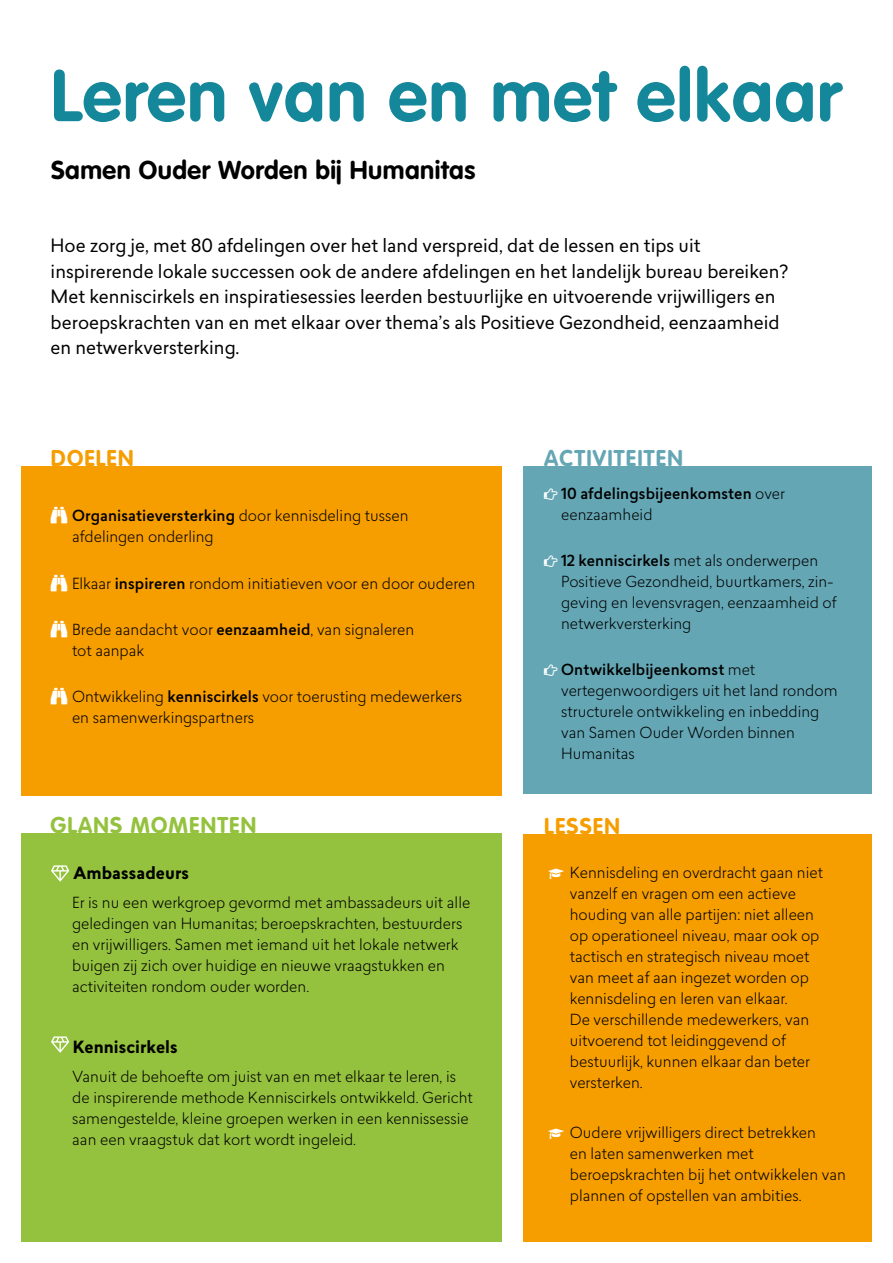
<style>
.page{position:relative;width:893px;height:1263px;background:#fff}
.page>*{position:absolute;margin:0;border:0;box-sizing:border-box;transform-origin:0 0}
.t1{font:700 72px "VAG Rounded LT Pro";letter-spacing:.02em;color:#14889a}
.t2{font:700 25.5px "VAG Rounded LT Pro";letter-spacing:.02em;color:#000}
.t3{font:700 22.5px "VAG Rounded LT Pro";letter-spacing:.05em;color:#95c23e}
.t4{font:700 22.5px "VAG Rounded LT Pro";letter-spacing:.05em;color:#f69d00}
.t5{font:700 22.5px "VAG Rounded LT Pro";letter-spacing:.05em;color:#64a6b4}
.t6{font:18px/25.5px "Lasiver";color:#000}
.t7{font:700 16.5px "Lasiver";letter-spacing:.005em;color:#000}
.t8{font:300 15px/21px "Lasiver";color:#000}
.t9{font:500 15px/21px "Lasiver";letter-spacing:.01em;color:#000}
.s1{font-weight:500}
.s2{font-weight:300}
</style>
<div class="page">
<div style="left:523px;top:466px;width:349px;height:327px;background:#64a6b4"></div>
<div style="left:21px;top:466px;width:481px;height:329px;background:#f69d00"></div>
<div style="left:21px;top:833px;width:480px;height:409px;background:#95c23e"></div>
<div style="left:523px;top:834px;width:349px;height:408px;background:#f69d00"></div>
<svg style="left:51px;top:865px;width:18px;height:17px"></svg>
<svg style="left:51px;top:1036px;width:18px;height:17px"></svg>
<h1 class="t1" style="left:51px;top:50px;width:792px">Leren van en met elkaar</h1>
<h2 class="t2" style="left:51px;top:154px;width:426px">Samen Ouder Worden bij Humanitas</h2>
<p class="t6" style="left:51px;top:232px;width:739px">Hoe zorg je, met 80 afdelingen over het land verspreid, dat de lessen en tips uit inspirerende lokale successen ook de andere afdelingen en het landelijk bureau bereiken?<br>Met kenniscirkels en inspiratiesessies leerden bestuurlijke en uitvoerende vrijwilligers en beroepskrachten van en met elkaar over thema’s als Positieve Gezondheid, eenzaamheid en netwerkversterking.</p>
<h3 class="t4" style="left:51px;top:444px;width:84px">DOELEN</h3>
<p class="t8" style="left:72px;top:505px;width:338px"><span class="s1">Organisatieversterking</span> door kennisdeling tussen afdelingen onderling</p>
<p class="t8" style="left:72px;top:572px;width:405px">Elkaar <span class="s1">inspireren</span> rondom initiatieven voor en door ouderen</p>
<p class="t8" style="left:72px;top:618px;width:344px">Brede aandacht voor <span class="s1">eenzaamheid</span>, van signaleren tot aanpak</p>
<p class="t8" style="left:72px;top:686px;width:392px">Ontwikkeling <span class="s1">kenniscirkels</span> voor toerusting medewerkers en samenwerkingspartners</p>
<h3 class="t3" style="left:51px;top:811px;width:207px">GLANS MOMENTEN</h3>
<p class="t7" style="left:73px;top:861px;width:118px">Ambassadeurs</p>
<p class="t8" style="left:72px;top:892px;width:400px">Er is nu een werkgroep gevormd met ambassadeurs uit alle geledingen van Humanitas; beroepskrachten, bestuurders en vrijwilligers. Samen met iemand uit het lokale netwerk buigen zij zich over huidige en nieuwe vraagstukken en activiteiten rondom ouder worden.</p>
<p class="t7" style="left:73px;top:1035px;width:106px">Kenniscirkels</p>
<p class="t8" style="left:72px;top:1066px;width:402px">Vanuit de behoefte om juist van en met elkaar te leren, is de inspirerende methode Kenniscirkels ontwikkeld. Gericht samengestelde, kleine groepen werken in een kennissessie aan een vraagstuk dat kort wordt ingeleid.</p>
<h3 class="t5" style="left:544px;top:444px;width:140px">ACTIVITEITEN</h3>
<p class="t9" style="left:561px;top:483px;width:225px">10 afdelingsbijeenkomsten <span class="s2">over eenzaamheid</span></p>
<p class="t8" style="left:561px;top:549px;width:277px"><span class="s1">12 kenniscirkels</span> met als onderwerpen Positieve Gezondheid, buurtkamers, zin&shy;geving en levensvragen, eenzaamheid of netwerkversterking</p>
<p class="t8" style="left:561px;top:659px;width:278px"><span class="s1">Ontwikkelbijeenkomst</span> met vertegenwoordigers uit het land rondom structurele ontwikkeling en inbedding van Samen Ouder Worden binnen<br>Humanitas</p>
<h3 class="t4" style="left:544px;top:811px;width:77px">LESSEN</h3>
<p class="t8" style="left:570px;top:861px;width:255px">Kennisdeling en overdracht gaan niet vanzelf en vragen om een actieve houding van alle partijen: niet alleen op operationeel niveau, maar ook op tactisch en strategisch niveau moet van meet af aan ingezet worden op kennisdeling en leren van elkaar.<br>De verschillende medewerkers, van uitvoerend tot leidinggevend of bestuurlijk, kunnen elkaar dan beter versterken.</p>
<p class="t8" style="left:570px;top:1122px;width:278px">Oudere vrijwilligers direct betrekken<br>en laten samenwerken met beroepskrachten bij het ontwikkelen van plannen of opstellen van ambities.</p>
</div>
